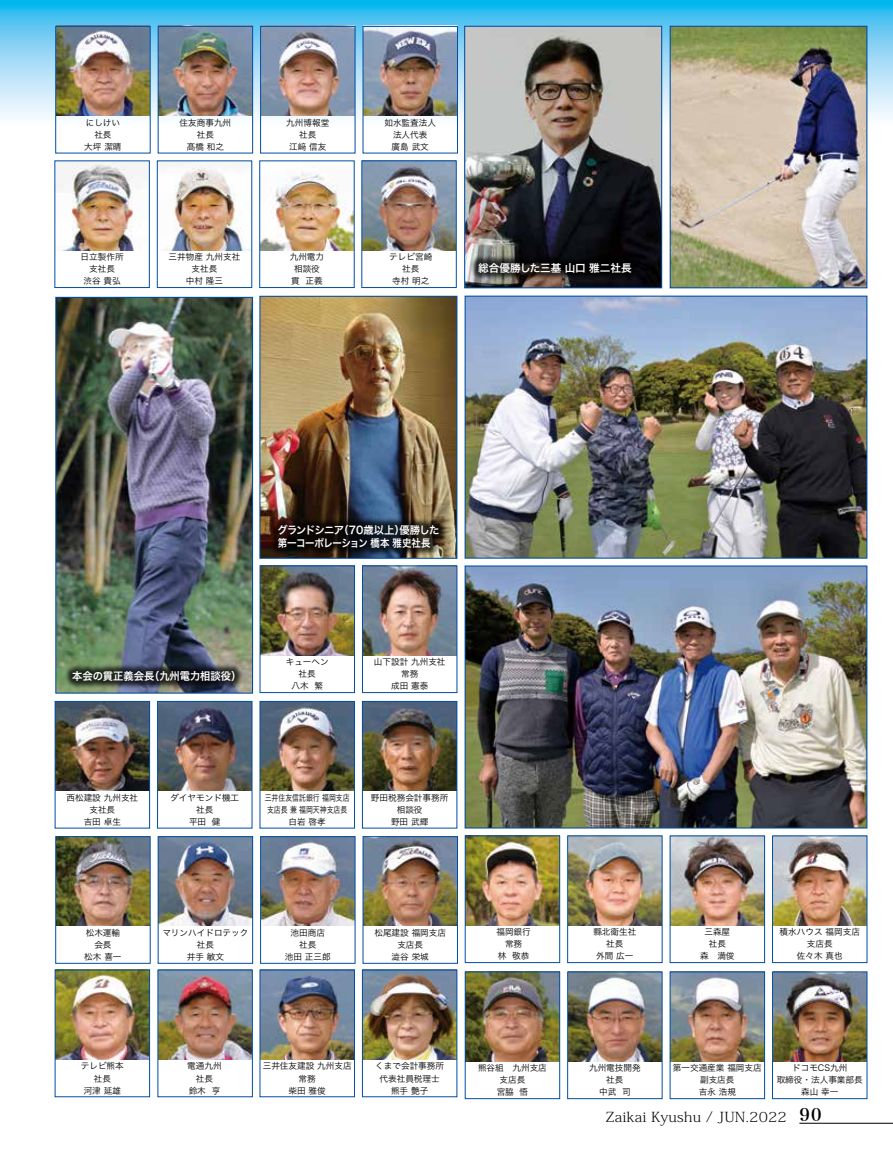
<style>
.page{position:relative;width:893px;height:1149px;background:#fff}
.page>*{position:absolute;margin:0;border:0;box-sizing:border-box;transform-origin:0 0}
.t1{font:16.95px "Hira Min Pro W6";color:#000}
.t2{font:200 13.8px "Koz Min Pro";letter-spacing:.01em;color:#000;scale:1.1 1}
.t3{font:10.65px "Hira Kaku Pro W6";color:#fff}
.t4{font:10.65px/12.8px "Hira Kaku Pro W6";letter-spacing:-.05em;color:#fff}
.t5{font:8.55px/12px "Hira Kaku Pro W3";color:#000;text-align:center}
.t6{font:8.55px/12px "Hira Kaku Pro W3";color:#000;text-align:center;scale:.8 1}
</style>
<div class="page">
<svg style="left:0;top:0;width:893px;height:128px;background:#5cc9f2"></svg>
<hr style="left:799px;top:1122px;width:94px;height:1px;background:#000">
<img style="left:55px;top:296px;width:199px;height:398px">
<img style="left:259px;top:295px;width:199px;height:264px">
<img style="left:464px;top:565px;width:404px;height:263px">
<img style="left:669px;top:25px;width:199px;height:264px">
<div style="left:269px;top:516px;width:178px;height:41px;background:#000;opacity:.75"></div>
<img style="left:464px;top:25px;width:199px;height:264px">
<div style="left:470px;top:253px;width:170px;height:28px;background:#000;opacity:.75"></div>
<img style="left:464px;top:295px;width:404px;height:264px">
<img style="left:361px;top:160px;width:96px;height:128px">
<img style="left:54px;top:160px;width:96px;height:128px">
<img style="left:156px;top:160px;width:97px;height:128px">
<img style="left:259px;top:160px;width:96px;height:128px">
<img style="left:55px;top:26px;width:96px;height:128px">
<img style="left:157px;top:26px;width:96px;height:128px">
<img style="left:260px;top:26px;width:96px;height:128px">
<img style="left:362px;top:26px;width:96px;height:128px">
<img style="left:464px;top:971px;width:97px;height:128px">
<img style="left:567px;top:971px;width:96px;height:128px">
<img style="left:669px;top:971px;width:96px;height:128px">
<img style="left:772px;top:971px;width:96px;height:128px">
<img style="left:464px;top:835px;width:97px;height:128px">
<img style="left:567px;top:835px;width:96px;height:128px">
<img style="left:669px;top:835px;width:96px;height:128px">
<img style="left:772px;top:835px;width:96px;height:128px">
<img style="left:54px;top:836px;width:97px;height:261px">
<img style="left:157px;top:836px;width:96px;height:261px">
<img style="left:259px;top:836px;width:97px;height:261px">
<img style="left:362px;top:836px;width:96px;height:261px">
<img style="left:54px;top:700px;width:96px;height:128px">
<img style="left:157px;top:700px;width:96px;height:128px">
<img style="left:259px;top:700px;width:96px;height:128px">
<img style="left:362px;top:700px;width:96px;height:128px">
<img style="left:259px;top:565px;width:96px;height:128px">
<img style="left:362px;top:565px;width:96px;height:128px">
<div style="left:64px;top:662px;width:180px;height:27px;background:#000;opacity:.75"></div>
<p class="t5" style="left:84px;top:116px;width:39px">にしけい社長<br>大坪潔晴</p>
<p class="t5" style="left:180px;top:116px;width:53px">住友商事九州社長<br>髙橋和之</p>
<p class="t5" style="left:286px;top:116px;width:45px">九州博報堂社長<br>江﨑信友</p>
<p class="t5" style="left:384px;top:116px;width:53px">如水監査法人法人代表<br>廣島武文</p>
<p class="t5" style="left:81px;top:250px;width:45px">日立製作所支社長<br>渋谷貴弘</p>
<p class="t5" style="left:169px;top:250px;width:73px">三井物産九州支社支社長<br>中村隆三</p>
<p class="t5" style="left:290px;top:250px;width:36px">九州電力</p>
<p class="t5" style="left:294px;top:262px;width:27px">相談役</p>
<p class="t5" style="left:306px;top:274px;width:19px">正義</p>
<p class="t5" style="left:291px;top:274px;width:10px">貫</p>
<p class="t5" style="left:389px;top:250px;width:45px">テレビ宮崎社長<br>寺村明之</p>
<p class="t3" style="left:478px;top:258px;width:155px">総合優勝した三基山口雅二社長</p>
<p class="t4" style="left:277px;top:523px;width:155px">グランドシニア<br>第一コーポレーション橋本雅史社長</p>
<p class="t3" style="left:400px;top:520px;width:41px">優勝した</p>
<p class="t3" style="left:339px;top:520px;width:68px">（70歳以上）</p>
<p class="t3" style="left:72px;top:666px;width:84px">本会の貫正義会長</p>
<p class="t3" style="left:149px;top:666px;width:94px">（九州電力相談役(</p>
<p class="t5" style="left:286px;top:655px;width:45px">キューヘン社長</p>
<p class="t5" style="left:314px;top:679px;width:10px">繁</p>
<p class="t5" style="left:291px;top:679px;width:19px">八木</p>
<p class="t5" style="left:374px;top:655px;width:73px">山下設計九州支社常務<br>成田憲泰</p>
<p class="t5" style="left:66px;top:790px;width:73px">西松建設九州支社支社長<br>吉田卓生</p>
<p class="t5" style="left:170px;top:790px;width:70px">ダイヤモンド機工</p>
<p class="t5" style="left:196px;top:802px;width:19px">社長</p>
<p class="t5" style="left:212px;top:814px;width:10px">健</p>
<p class="t5" style="left:189px;top:814px;width:19px">平田</p>
<p class="t6" style="left:265px;top:790px;width:108px">三井住友信託銀行福岡支店支店長兼福岡天神支店長白岩啓孝</p>
<p class="t5" style="left:371px;top:790px;width:79px">野田税務会計事務所相談役<br>野田武輝</p>
<p class="t5" style="left:84px;top:925px;width:39px">松木運輸会長<br>松木喜一</p>
<p class="t5" style="left:162px;top:925px;width:88px">マリンハイドロテック社長<br>井手敏文</p>
<p class="t5" style="left:285px;top:925px;width:47px">池田商店<br>社長<br>池田正三郎</p>
<p class="t5" style="left:374px;top:925px;width:73px">松尾建設福岡支店支店長<br>澁谷栄城</p>
<p class="t5" style="left:496px;top:925px;width:36px">福岡銀行常務</p>
<p class="t5" style="left:512px;top:949px;width:19px">敬恭</p>
<p class="t5" style="left:498px;top:949px;width:10px">林</p>
<p class="t5" style="left:81px;top:1059px;width:45px">テレビ熊本社長<br>河津延雄</p>
<p class="t5" style="left:263px;top:1059px;width:90px">三井住友建設九州支店常務<br>柴田雅俊</p>
<p class="t5" style="left:375px;top:1059px;width:70px">くまで会計事務所代表社員税理士熊手艶子</p>
<p class="t5" style="left:187px;top:1059px;width:36px">電通九州社長</p>
<p class="t5" style="left:212px;top:1083px;width:10px">亨</p>
<p class="t5" style="left:189px;top:1083px;width:19px">鈴木</p>
<p class="t5" style="left:478px;top:1061px;width:70px">熊谷組　九州支店</p>
<p class="t5" style="left:500px;top:1073px;width:27px">支店長</p>
<p class="t5" style="left:520px;top:1085px;width:10px">悟</p>
<p class="t5" style="left:497px;top:1085px;width:19px">宮脇</p>
<p class="t5" style="left:593px;top:925px;width:45px">縣北衛生社社長<br>外間広一</p>
<p class="t5" style="left:704px;top:925px;width:27px">三森屋</p>
<p class="t5" style="left:709px;top:937px;width:19px">社長</p>
<p class="t5" style="left:717px;top:949px;width:19px">満俊</p>
<p class="t5" style="left:700px;top:949px;width:10px">森</p>
<p class="t5" style="left:780px;top:925px;width:82px">積水ハウス福岡支店支店長<br>佐々木真也</p>
<p class="t5" style="left:589px;top:1061px;width:53px">九州電技開発社長</p>
<p class="t5" style="left:622px;top:1085px;width:10px">司</p>
<p class="t5" style="left:599px;top:1085px;width:19px">中武</p>
<p class="t5" style="left:673px;top:1061px;width:90px">第一交通産業福岡支店副支店長<br>吉永浩規</p>
<p class="t5" style="left:777px;top:1061px;width:88px">ドコモCS九州<br>取締役・法人事業部長森山幸一</p>
<h2 class="t2" style="left:606px;top:1106px;width:166px">Zaikai Kyushu / JUN.2022</h2>
<h1 class="t1" style="left:799px;top:1099px;width:24px">90</h1>
</div>
